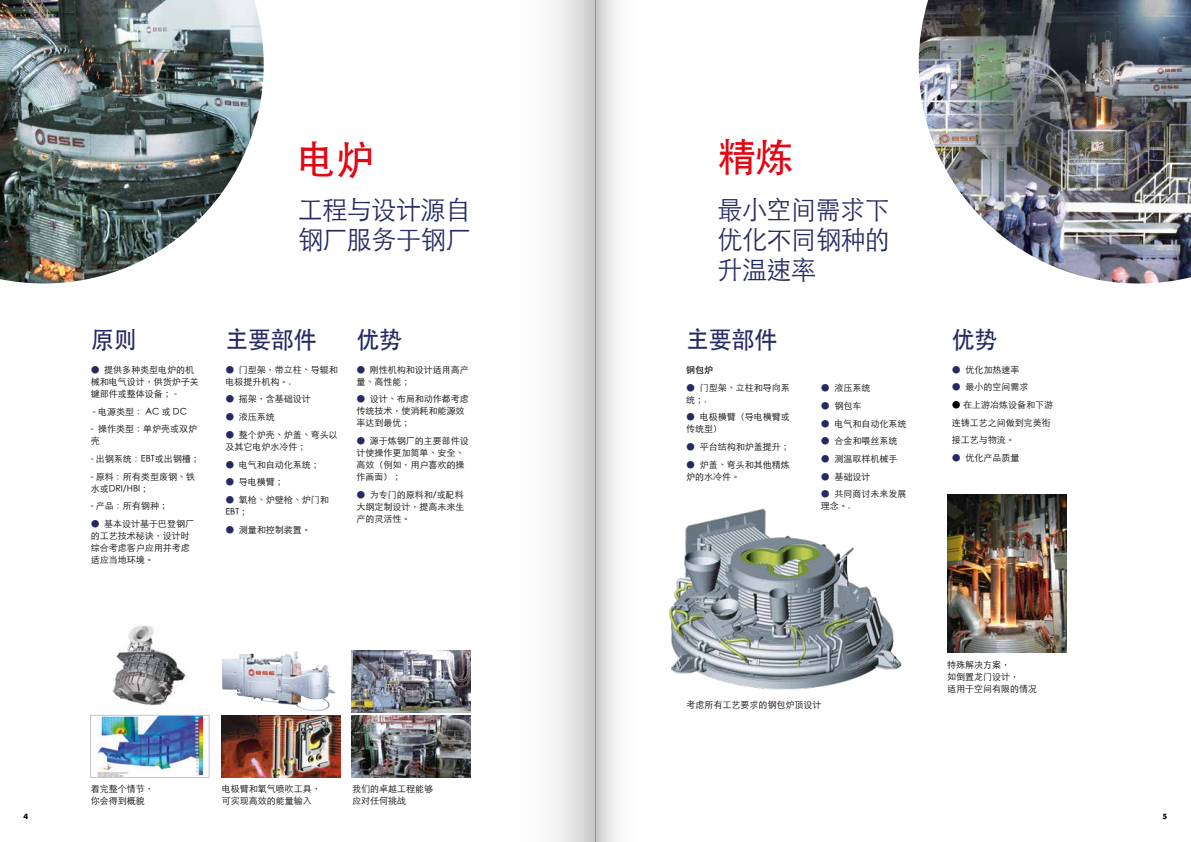
<style>
.page{position:relative;width:1191px;height:842px;background:#fff}
.page>*{position:absolute;margin:0;border:0;box-sizing:border-box;transform-origin:0 0}
.t1{font:500 40px "ST Heiti TC";color:#e30613;scale:.96 1}
.t2{font:300 26px/30px "ST Heiti TC";letter-spacing:-.02em;color:#262a63;scale:.96 1}
.t3{font:500 24px "ST Heiti TC";letter-spacing:-.02em;color:#262a63;scale:.96 1}
.t4{font:300 9px/12px "ST Heiti TC";color:#000}
.t5{font:500 9px "ST Heiti TC";color:#000}
.t6{font:700 7px "Futura";color:#000}
.s1{color:#262a63}
</style>
<div class="page">
<img style="left:669px;top:508px;width:233px;height:182px">
<img style="left:947px;top:494px;width:119px;height:158px">
<img style="left:351px;top:650px;width:97px;height:63px">
<img style="left:351px;top:715px;width:97px;height:63px">
<img style="left:918px;top:0;width:273px;height:283px">
<img style="left:221px;top:715px;width:119px;height:63px">
<img style="left:222px;top:651px;width:113px;height:61px">
<img style="left:0;top:0;width:264px;height:283px">
<img style="left:97px;top:717px;width:106px;height:59px">
<div style="left:90px;top:715px;width:119px;height:63px;border:1px solid #c6c6c6"></div>
<img style="left:113px;top:625px;width:74px;height:80px">
<svg style="left:595px;top:0;width:23px;height:842px"></svg>
<svg style="left:448px;top:0;width:147px;height:842px"></svg>
<h1 class="t1" style="left:298px;top:137px;width:81px">电炉</h1>
<h2 class="t2" style="left:298px;top:192px;width:181px">工程与设计源自钢厂服务于钢厂</h2>
<h1 class="t1" style="left:717px;top:135px;width:81px">精炼</h1>
<h2 class="t2" style="left:717px;top:192px;width:181px;text-align:justify">最小空间需求下优化不同钢种的升温速率</h2>
<h3 class="t3" style="left:91px;top:326px;width:49px">原则</h3>
<h3 class="t3" style="left:225px;top:326px;width:96px">主要部件</h3>
<h3 class="t3" style="left:356px;top:326px;width:49px">优势</h3>
<h3 class="t3" style="left:686px;top:326px;width:96px">主要部件</h3>
<h3 class="t3" style="left:951px;top:326px;width:49px">优势</h3>
<p class="t4" style="left:91px;top:363px;width:110px"><span class="s1">●</span> 提供多种类型电炉的机械和电气设计，供货炉子关键部件或整体设备； -</p>
<p class="t4" style="left:93px;top:404px;width:95px">- 电源类型： AC 或 DC</p>
<p class="t4" style="left:91px;top:422px;width:108px">- 操作类型：单炉壳或双炉壳</p>
<p class="t4" style="left:91px;top:452px;width:111px">- 出钢系统：EBT或出钢槽；</p>
<p class="t4" style="left:91px;top:469px;width:106px">- 原料：所有类型废钢、铁水或DRI/HBI；</p>
<p class="t4" style="left:91px;top:499px;width:79px">- 产品：所有钢种；</p>
<p class="t4" style="left:91px;top:517px;width:105px"><span class="s1">●</span> 基本设计基于巴登钢厂的工艺技术秘诀，设计时综合考虑客户应用并考虑适应当地环境。</p>
<p class="t4" style="left:952px;top:362px;width:69px"><span class="s1">●</span> 优化加热速率</p>
<p class="t4" style="left:952px;top:380px;width:78px"><span class="s1">●</span> 最小的空间需求</p>
<p class="t4" style="left:952px;top:395px;width:103px;line-height:17.7px">● 在上游冶炼设备和下游连铸工艺之间做到完美衔接工艺与物流。</p>
<p class="t4" style="left:952px;top:451px;width:69px"><span class="s1">●</span> 优化产品质量</p>
<p class="t4" style="left:225px;top:363px;width:114px"><span class="s1">●</span> 门型架，带立柱、导辊和电极提升机构。.</p>
<p class="t4" style="left:225px;top:392px;width:87px"><span class="s1">●</span> 摇架，含基础设计</p>
<p class="t4" style="left:225px;top:410px;width:51px"><span class="s1">●</span> 液压系统</p>
<p class="t4" style="left:225px;top:428px;width:114px"><span class="s1">●</span> 整个炉壳、炉盖、弯头以及其它电炉水冷件；</p>
<p class="t4" style="left:225px;top:457px;width:96px"><span class="s1">●</span> 电气和自动化系统；</p>
<p class="t4" style="left:225px;top:475px;width:60px"><span class="s1">●</span> 导电横臂；</p>
<p class="t4" style="left:225px;top:493px;width:105px"><span class="s1">●</span> 氧枪、炉壁枪、炉门和<br>EBT；</p>
<p class="t4" style="left:225px;top:522px;width:87px"><span class="s1">●</span> 测量和控制装置。</p>
<p class="t4" style="left:356px;top:363px;width:114px"><span class="s1">●</span> 刚性机构和设计适用高产量、高性能；</p>
<p class="t4" style="left:356px;top:392px;width:114px"><span class="s1">●</span> 设计、布局和动作都考虑传统技术，使消耗和能源效率达到最优；</p>
<p class="t4" style="left:356px;top:434px;width:114px"><span class="s1">●</span> 源于炼钢厂的主要部件设计使操作更加简单、安全、高效（例如，用户喜欢的操作画面）；</p>
<p class="t4" style="left:356px;top:488px;width:109px;text-align:justify"><span class="s1">●</span> 为专门的原料和/或配料大纲定制设计，提高未来生产的灵活性。</p>
<p class="t5" style="left:686px;top:365px;width:28px">钢包炉</p>
<p class="t4" style="left:686px;top:380px;width:105px"><span class="s1">●</span> 门型架、立柱和导向系统；.</p>
<p class="t4" style="left:686px;top:410px;width:105px"><span class="s1">●</span> 电极横臂（导电横臂或传统型）</p>
<p class="t4" style="left:686px;top:440px;width:105px"><span class="s1">●</span> 平台结构和炉盖提升；</p>
<p class="t4" style="left:686px;top:457px;width:105px"><span class="s1">●</span> 炉盖、弯头和其他精炼炉的水冷件。</p>
<p class="t4" style="left:821px;top:381px;width:51px"><span class="s1">●</span> 液压系统</p>
<p class="t4" style="left:821px;top:399px;width:42px"><span class="s1">●</span> 钢包车</p>
<p class="t4" style="left:821px;top:416px;width:87px"><span class="s1">●</span> 电气和自动化系统</p>
<p class="t4" style="left:821px;top:434px;width:78px"><span class="s1">●</span> 合金和喂丝系统</p>
<p class="t4" style="left:821px;top:452px;width:78px"><span class="s1">●</span> 测温取样机械手</p>
<p class="t4" style="left:821px;top:469px;width:51px"><span class="s1">●</span> 基础设计</p>
<p class="t4" style="left:821px;top:487px;width:87px"><span class="s1">●</span> 共同商讨未来发展理念。.</p>
<p class="t4" style="left:91px;top:781px;width:64px">看完整个情节，你会得到概貌</p>
<p class="t4" style="left:222px;top:781px;width:100px">电极臂和氧气喷吹工具，可实现高效的能量输入</p>
<p class="t4" style="left:352px;top:781px;width:82px">我们的卓越工程能够应对任何挑战</p>
<p class="t4" style="left:686px;top:698px;width:136px">考虑所有工艺要求的钢包炉顶设计</p>
<p class="t4" style="left:947px;top:658px;width:91px">特殊解决方案，<br>如倒置龙门设计，<br>适用于空间有限的情况</p>
<p class="t6" style="left:24px;top:812px;width:6px">4</p>
<p class="t6" style="left:1162px;top:812px;width:6px">5</p>
</div>
